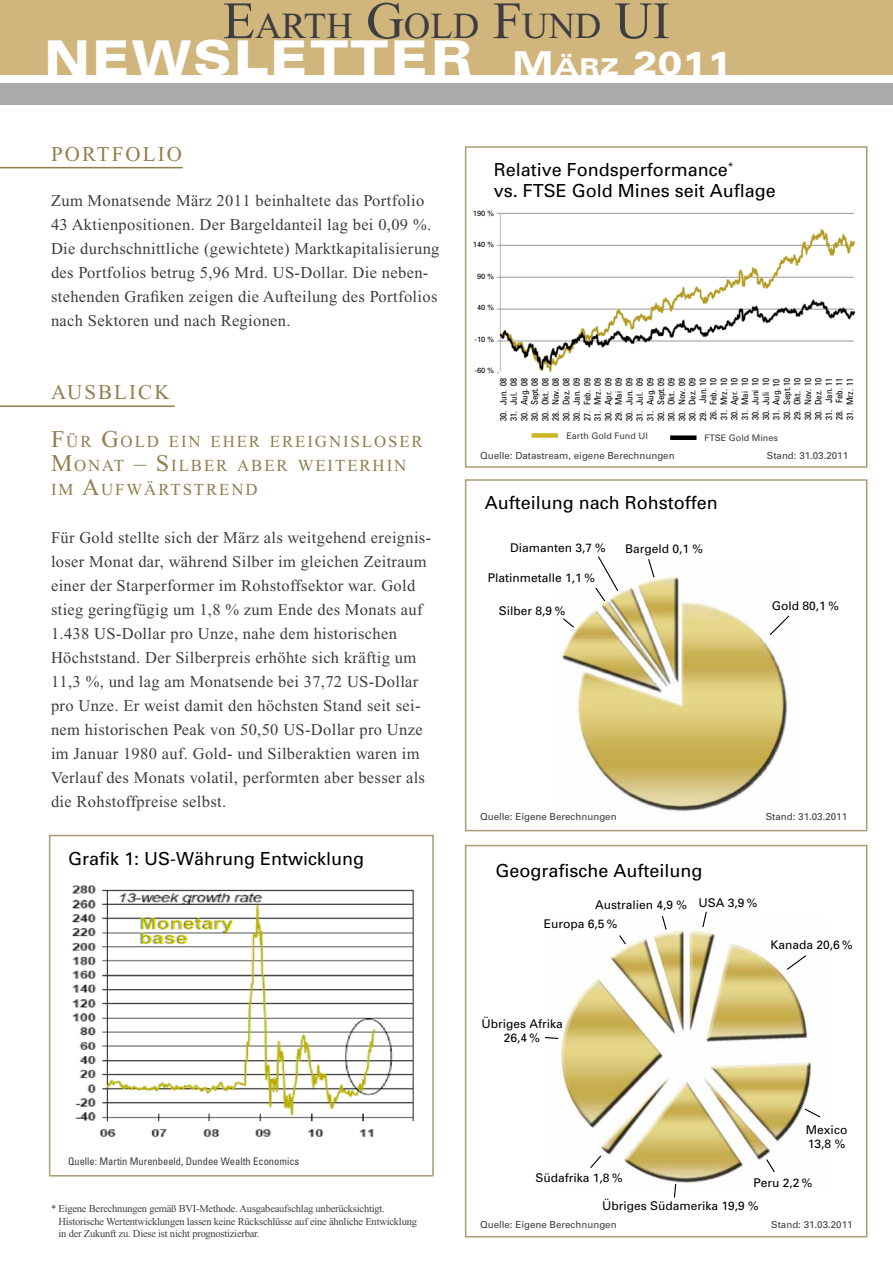
<style>
.page{position:relative;width:893px;height:1263px;background:#fff}
.page>*{position:absolute;margin:0;border:0;box-sizing:border-box;transform-origin:0 0}
.t1{font:900 expanded 48px "Univers";letter-spacing:.02em;color:#fff}
.t2{font:36.75px "Times New Roman";color:#3e3d40}
.t3{font:21px "Times New Roman";letter-spacing:.1em;color:#937d4d}
.t4{font:18px/21.6px "Univers";color:#000}
.t5{font:16.8px/24px "Times New Roman";letter-spacing:.115em;color:#937d4d}
.t6{font:16.5px/24px "Times New Roman";letter-spacing:.02em;color:#3e3d40}
.t7{font:12px/14.4px "Univers";color:#000;text-align:center}
.t8{font:10.5px/12.6px "Times New Roman";letter-spacing:-.02em;color:#3e3d40}
.t9{font:condensed 10.5px "Univers";color:#3e3d40}
.t10{font:9.75px "Univers";color:#3e3d40}
.t11{font:condensed 9px "Univers";color:#000}
.t12{font:9px "Univers";color:#3e3d40}
.t13{font:7.5px "Univers";color:#000}
.s1{font-size:52.5px}
.s2{font-size:33px}
.s3{font-size:23.1px}
.s4{font-size:24px}
</style>
<div class="page">
<div style="left:0;top:0;width:893px;height:74px;background:#d0b57d"></div>
<div style="left:0;top:83px;width:893px;height:22px;background:#a9aaac"></div>
<img style="left:560px;top:929px;width:254px;height:254px">
<div style="left:465px;top:845px;width:402px;height:392px;border:2px solid #ac9b76"></div>
<svg style="left:702px;top:911px;width:5px;height:17px"></svg>
<svg style="left:673px;top:1183px;width:4px;height:15px"></svg>
<svg style="left:589px;top:1154px;width:13px;height:15px"></svg>
<svg style="left:661px;top:916px;width:6px;height:15px"></svg>
<svg style="left:618px;top:934px;width:9px;height:12px"></svg>
<svg style="left:803px;top:1107px;width:18px;height:11px"></svg>
<img style="left:496px;top:212px;width:360px;height:162px">
<div style="left:465px;top:146px;width:402px;height:322px;border:2px solid #ac9b76"></div>
<svg style="left:496px;top:212px;width:282px;height:1px"></svg>
<img style="left:561px;top:576px;width:229px;height:236px">
<div style="left:465px;top:479px;width:402px;height:352px;border:2px solid #ac9b76"></div>
<svg style="left:562px;top:617px;width:13px;height:12px"></svg>
<svg style="left:768px;top:614px;width:22px;height:22px"></svg>
<hr style="left:0;top:167px;width:183px;height:1px;background:#937d4d">
<div style="left:499px;top:373px;width:361px;height:55px;background:#fff"></div>
<svg style="left:785px;top:954px;width:22px;height:17px"></svg>
<svg style="left:765px;top:1158px;width:11px;height:15px"></svg>
<hr style="left:0;top:405px;width:175px;height:2px;background:#937d4d">
<svg style="left:647px;top:559px;width:8px;height:20px"></svg>
<svg style="left:594px;top:556px;width:25px;height:46px"></svg>
<svg style="left:545px;top:1037px;width:14px;height:2px"></svg>
<img style="left:72px;top:885px;width:342px;height:253px">
<div style="left:49px;top:835px;width:385px;height:341px;border:2px solid #ac9b76"></div>
<div style="left:531px;top:433px;width:27px;height:5px;background:#cfb424"></div>
<div style="left:670px;top:435px;width:26px;height:5px;background:#000"></div>
<h2 class="t2" style="left:223px;top:6px;width:448px"><span class="s1">E</span>ARTH <span class="s1">G</span>OLD <span class="s1">F</span>UND <span class="s1">UI</span></h2>
<h1 class="t1" style="left:44px;top:30px;width:689px">NEWSLETTER <span class="s2">M</span><span class="s3">ärz</span> <span class="s2">2011</span></h1>
<p class="t3" style="left:51px;top:143px;width:133px">Portfolio</p>
<p class="t6" style="left:51px;top:189px;width:390px">Zum Monatsende März 2011 beinhaltete das Portfolio 43 Aktienpositionen. Der Bargeldanteil lag bei 0,09 %.<br>Die durchschnittliche (gewichtete) Marktkapitalisierung des Portfolios betrug 5,96 Mrd. US-Dollar. Die neben&shy;stehenden Grafiken zeigen die Aufteilung des Portfolios nach Sektoren und nach Regionen.</p>
<p class="t3" style="left:51px;top:381px;width:104px">Ausblick</p>
<p class="t5" style="left:51px;top:430px;width:256px"><span class="s4">F</span>ÜR <span class="s4">G</span>OLD EIN EHER EREIG</p>
<p class="t5" style="left:51px;top:430px;width:373px;text-indent:278px">NISLOSER<br><span class="s4">M</span>ONAT <span class="s4">– S</span> ILBER ABER WEITERHIN<br>IM <span class="s4">A</span>UFWÄRTSTREND</p>
<p class="t6" style="left:51px;top:526px;width:382px">Für Gold stellte sich der März als weitgehend ereignis&shy;loser Monat dar, während Silber im gleichen Zeitraum einer der Starperformer im Rohstoffsektor war. Gold stieg geringfügig um 1,8 % zum Ende des Monats auf 1.438 US-Dollar pro Unze, nahe dem historischen Höchststand. Der Silberpreis erhöhte sich kräftig um 11,3 %, und lag am Monatsende bei 37,72 US-Dollar pro Unze. Er weist damit den höchsten Stand seit sei&shy;nem historischen Peak von 50,50 US-Dollar pro Unze im Januar 1980 auf. Gold- und Silberaktien waren im Verlauf des Monats volatil, performten aber besser als die Rohstoffpreise selbst.</p>
<p class="t4" style="left:68px;top:847px;width:298px">Grafik 1: US-Währung Entwicklung</p>
<p class="t9" style="left:68px;top:1155px;width:233px">Quelle: Martin Murenbeeld, Dundee Wealth Economics</p>
<p class="t8" style="left:59px;top:1202px;width:360px;text-indent:-7px">* Eigene Berechnungen gemäß BVI-Methode. Ausgabeaufschlag unberücksichtigt.<br>Historische Wertentwicklungen lassen keine Rückschlüsse auf eine ähnliche Entwicklung in der Zukunft zu. Diese ist nicht prognostizierbar.</p>
<p class="t4" style="left:494px;top:158px;width:284px">Relative Fondsperformance<sup>*<br></sup>vs. FTSE Gold Mines seit Auflage</p>
<p class="t13" style="left:473px;top:209px;width:23px">190 %</p>
<p class="t13" style="left:473px;top:240px;width:23px">140 %</p>
<p class="t13" style="left:477px;top:272px;width:19px">90 %</p>
<p class="t13" style="left:477px;top:303px;width:19px">40 %</p>
<p class="t13" style="left:475px;top:335px;width:21px">-10 %</p>
<p class="t13" style="left:475px;top:366px;width:21px">-60 %</p>
<p class="t11" style="left:498px;top:421px;width:44px;rotate:-90deg">30. Jun. 08</p>
<p class="t11" style="left:508px;top:421px;width:44px;rotate:-90deg">31. Jul. 08</p>
<p class="t11" style="left:519px;top:421px;width:44px;rotate:-90deg">30. Aug. 08</p>
<p class="t11" style="left:529px;top:421px;width:45px;rotate:-90deg">30. Sept. 08</p>
<p class="t11" style="left:540px;top:421px;width:44px;rotate:-90deg">30. Okt. 08</p>
<p class="t11" style="left:550px;top:421px;width:44px;rotate:-90deg">28. Nov. 08</p>
<p class="t11" style="left:561px;top:421px;width:44px;rotate:-90deg">30. Dez. 08</p>
<p class="t11" style="left:571px;top:421px;width:44px;rotate:-90deg">30. Jan. 09</p>
<p class="t11" style="left:582px;top:421px;width:44px;rotate:-90deg">27. Feb. 09</p>
<p class="t11" style="left:592px;top:421px;width:44px;rotate:-90deg">31. Mrz. 09</p>
<p class="t11" style="left:603px;top:421px;width:44px;rotate:-90deg">30. Apr. 09</p>
<p class="t11" style="left:613px;top:421px;width:44px;rotate:-90deg">29. Mai 09</p>
<p class="t11" style="left:624px;top:421px;width:44px;rotate:-90deg">30. Jun. 09</p>
<p class="t11" style="left:634px;top:421px;width:44px;rotate:-90deg">31. Jul. 09</p>
<p class="t11" style="left:645px;top:421px;width:44px;rotate:-90deg">31. Aug. 09</p>
<p class="t11" style="left:655px;top:421px;width:45px;rotate:-90deg">30. Sept. 09</p>
<p class="t11" style="left:666px;top:421px;width:44px;rotate:-90deg">30. Okt. 09</p>
<p class="t11" style="left:676px;top:421px;width:44px;rotate:-90deg">30. Nov. 09</p>
<p class="t11" style="left:687px;top:421px;width:44px;rotate:-90deg">30. Dez. 09</p>
<p class="t11" style="left:697px;top:421px;width:44px;rotate:-90deg">29. Jan. 10</p>
<p class="t11" style="left:708px;top:420px;width:43px;rotate:-90deg">26. Feb. 10</p>
<p class="t11" style="left:718px;top:420px;width:43px;rotate:-90deg">31. Mrz. 10</p>
<p class="t11" style="left:729px;top:420px;width:43px;rotate:-90deg">30. Apr. 10</p>
<p class="t11" style="left:739px;top:420px;width:43px;rotate:-90deg">31. Mai 10</p>
<p class="t11" style="left:750px;top:420px;width:43px;rotate:-90deg">30. Juni 10</p>
<p class="t11" style="left:760px;top:420px;width:43px;rotate:-90deg">30. Juli 10</p>
<p class="t11" style="left:771px;top:420px;width:42px;rotate:-90deg">31. Aug. 10</p>
<p class="t11" style="left:781px;top:420px;width:43px;rotate:-90deg">30. Sept.10</p>
<p class="t11" style="left:792px;top:420px;width:43px;rotate:-90deg">29. Okt. 10</p>
<p class="t11" style="left:802px;top:420px;width:43px;rotate:-90deg">30. Nov. 10</p>
<p class="t11" style="left:813px;top:420px;width:43px;rotate:-90deg">30. Dez. 10</p>
<p class="t11" style="left:823px;top:420px;width:43px;rotate:-90deg">31. Jan. 11</p>
<p class="t11" style="left:834px;top:420px;width:43px;rotate:-90deg">28. Feb. 11</p>
<p class="t11" style="left:844px;top:420px;width:43px;rotate:-90deg">31. Mrz. 11</p>
<p class="t12" style="left:566px;top:430px;width:83px">Earth Gold Fund UI</p>
<p class="t12" style="left:704px;top:432px;width:75px">FTSE Gold Mines</p>
<p class="t10" style="left:480px;top:450px;width:196px">Quelle: Datastream, eigene Berechnungen</p>
<p class="t10" style="left:767px;top:450px;width:83px">Stand: 31.03.2011</p>
<p class="t4" style="left:485px;top:491px;width:234px">Aufteilung nach Rohstoffen</p>
<p class="t7" style="left:510px;top:540px;width:97px">Diamanten 3,7 %</p>
<p class="t7" style="left:488px;top:570px;width:109px">Platinmetalle 1,1 %</p>
<p class="t7" style="left:499px;top:604px;width:68px">Silber 8,9 %</p>
<p class="t7" style="left:625px;top:541px;width:80px">Bargeld 0,1 %</p>
<p class="t7" style="left:772px;top:598px;width:69px">Gold 80,1 %</p>
<p class="t10" style="left:480px;top:810px;width:138px">Quelle: Eigene Berechnungen</p>
<p class="t10" style="left:766px;top:810px;width:83px">Stand: 31.03.2011</p>
<p class="t4" style="left:495px;top:860px;width:209px">Geografische Aufteilung</p>
<p class="t7" style="left:595px;top:897px;width:94px">Australien 4,9 %</p>
<p class="t7" style="left:544px;top:916px;width:75px">Europa 6,5 %</p>
<p class="t7" style="left:698px;top:895px;width:60px">USA 3,9 %</p>
<p class="t7" style="left:770px;top:937px;width:84px">Kanada 20,6 %</p>
<p class="t7" style="left:481px;top:1016px;width:83px">Übriges Afrika<br>26,4 %</p>
<p class="t7" style="left:806px;top:1122px;width:43px;text-align:left">Mexico<br>13,8 %</p>
<p class="t7" style="left:754px;top:1175px;width:60px">Peru 2,2 %</p>
<p class="t7" style="left:535px;top:1170px;width:89px">Südafrika 1,8 %</p>
<p class="t7" style="left:602px;top:1198px;width:158px">Übriges Südamerika 19,9 %</p>
<p class="t10" style="left:480px;top:1218px;width:138px">Quelle: Eigene Berechnungen</p>
<p class="t10" style="left:771px;top:1218px;width:83px">Stand: 31.03.2011</p>
</div>
